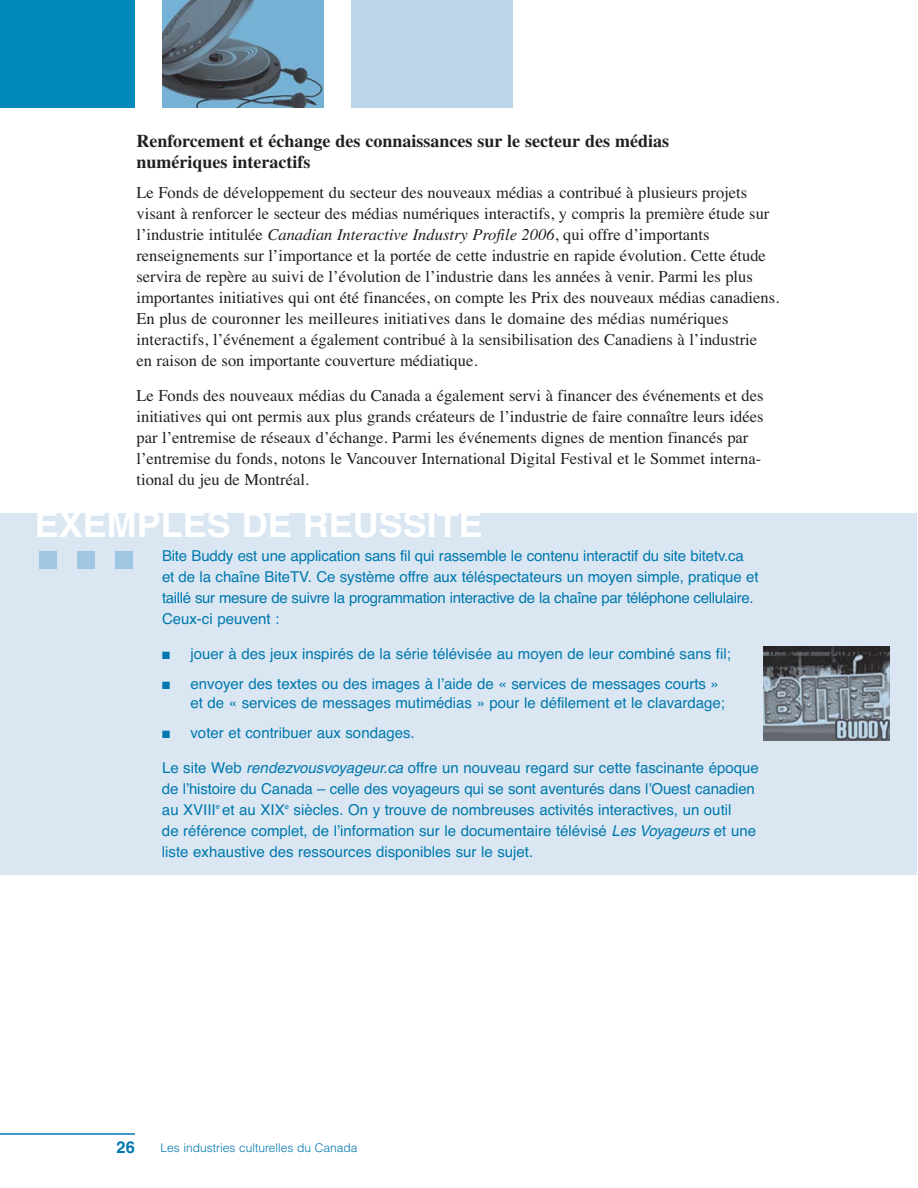
<style>
.page{position:relative;width:918px;height:1188px;background:#fff}
.page>*{position:absolute;margin:0;border:0;box-sizing:border-box;transform-origin:0 0}
.t1{font:700 36px "Helvetica";color:#fff}
.t2{font:700 18px/21px "Times";color:#231f20}
.t3{font:16.5px/21px "Times";color:#231f20}
.t4{font:700 16.5px "Helvetica";color:#0078ae}
.t5{font:15px/21px "Helvetica";color:#0078ae}
.t6{font:300 12px "Helvetica";color:#0078ae}
.s1{font-style:italic}
</style>
<div class="page">
<div style="left:0;top:513px;width:916px;height:362px;background:#dae7f2"></div>
<div style="left:0;top:0;width:135px;height:108px;background:#008abb"></div>
<hr style="left:0;top:1133px;width:135px;height:2px;background:#0078ae">
<img style="left:162px;top:0;width:162px;height:108px">
<div style="left:351px;top:0;width:162px;height:108px;background:#bcd6e9"></div>
<div style="left:77px;top:551px;width:18px;height:17px;background:#a0c7e1"></div>
<div style="left:39px;top:551px;width:18px;height:17px;background:#a0c7e1"></div>
<div style="left:115px;top:552px;width:18px;height:17px;background:#a0c7e1"></div>
<img style="left:764px;top:646px;width:126px;height:94px">
<p class="t2" style="left:136px;top:132px;width:534px">Renforcement et échange des connaissances sur le secteur des médias numériques interactifs</p>
<p class="t3" style="left:136px;top:184px;width:644px">Le Fonds de développement du secteur des nouveaux médias a contribué à plusieurs projets visant à renforcer le secteur des médias numériques interactifs, y compris la première étude sur l’industrie intitulée <span class="s1">Canadian Interactive Industry Profile 2006</span>, qui offre d’importants renseignements sur l’importance et la portée de cette industrie en rapide évolution. Cette étude servira de repère au suivi de l’évolution de l’industrie dans les années à venir. Parmi les plus importantes initiatives qui ont été financées, on compte les Prix des nouveaux médias canadiens.<br>En plus de couronner les meilleures initiatives dans le domaine des médias numériques interactifs, l’événement a également contribué à la sensibilisation des Canadiens à l’industrie<br>en raison de son importante couverture médiatique.</p>
<p class="t3" style="left:136px;top:386px;width:629px">Le Fonds des nouveaux médias du Canada a également servi à financer des événements et des initiatives qui ont permis aux plus grands créateurs de l’industrie de faire connaître leurs idées par l’entremise de réseaux d’échange. Parmi les événements dignes de mention financés par l’entremise du fonds, notons le Vancouver International Digital Festival et le Sommet interna&shy;tional du jeu de Montréal.</p>
<h1 class="t1" style="left:35px;top:511px;width:450px">EXEMPLES DE RÉUSSITE</h1>
<p class="t5" style="left:162px;top:547px;width:598px">Bite Buddy est une application sans fil qui rassemble le contenu interactif du site bitetv.ca et de la chaîne BiteTV. Ce système offre aux téléspectateurs un moyen simple, pratique et taillé sur mesure de suivre la programmation interactive de la chaîne par téléphone cellulaire.<br>Ceux-ci peuvent :</p>
<p class="t5" style="left:162px;top:645px;width:570px">■ jouer à des jeux inspirés de la série télévisée au moyen de leur combiné sans fil;</p>
<p class="t5" style="left:190px;top:675px;width:536px;line-height:19.5px;text-indent:-28px">■ envoyer des textes ou des images à l’aide de « services de messages courts » et de « services de messages mutimédias » pour le défilement et le clavardage;</p>
<p class="t5" style="left:162px;top:724px;width:254px">■ voter et contribuer aux sondages.</p>
<p class="t5" style="left:162px;top:759px;width:598px">Le site Web <span class="s1">rendezvousvoyageur.ca</span> offre un nouveau regard sur cette fascinante époque de l’histoire du Canada – celle des voyageurs qui se sont aventurés dans l’Ouest canadien au XVIII<sup>e</sup> et au XIX<sup>e</sup> siècles. On y trouve de nombreuses activités interactives, un outil<br>de référence complet, de l’information sur le documentaire télévisé <span class="s1">Les Voyageurs</span> et une liste exhaustive des ressources disponibles sur le sujet.</p>
<p class="t4" style="left:117px;top:1141px;width:20px">26</p>
<p class="t6" style="left:160px;top:1142px;width:199px">Les industries culturelles du Canada</p>
</div>
